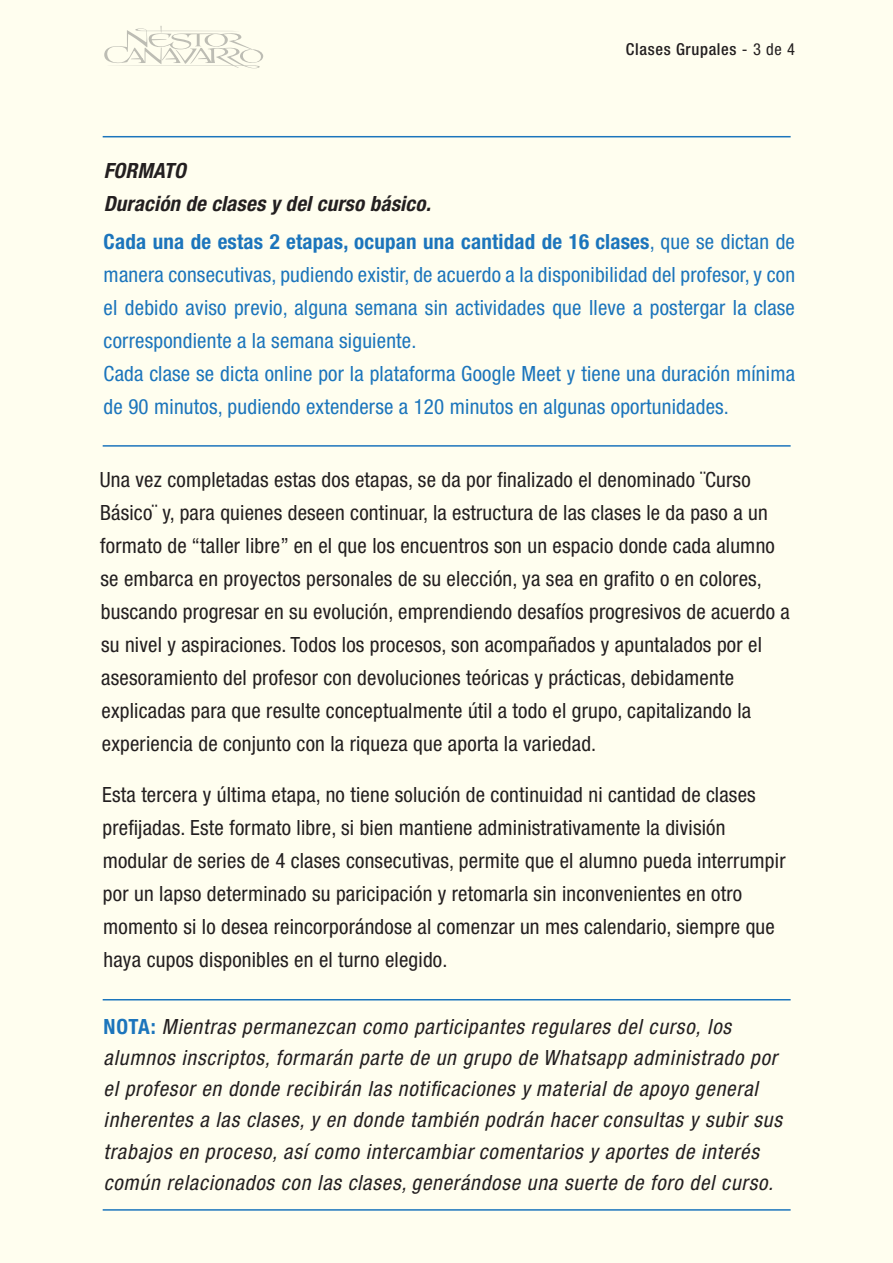
<style>
.page{position:relative;width:893px;height:1263px;background:#fffeef}
.page>*{position:absolute;margin:0;border:0;box-sizing:border-box;transform-origin:0 0}
.t1{font:condensed 21px/33px "Helvetica Neue LT Pro";letter-spacing:.01em;color:#231f20}
.t2{font:italic condensed 21px/31.2px "Helvetica Neue LT Pro";letter-spacing:.04em;color:#231f20}
.t3{font:condensed 21px/33px "Helvetica Neue LT Pro";letter-spacing:.01em;color:#1c75bc}
.t4{font:italic 700 condensed 21px/33px "Helvetica Neue LT Pro";letter-spacing:.01em;color:#231f20}
.t5{font:500 condensed 16.5px "Helvetica Neue LT Pro";letter-spacing:.04em;color:#231f20}
.s1{font-weight:400}
.s2{font-weight:700}
.s3{font-weight:700;font-style:normal;color:#1c75bc}
</style>
<div class="page">
<svg style="left:104px;top:26px;width:159px;height:42px"></svg>
<hr style="left:103px;top:136px;width:688px;height:1px;background:#1c75bc">
<hr style="left:103px;top:445px;width:688px;height:2px;background:#1c75bc">
<hr style="left:103px;top:999px;width:688px;height:1px;background:#1c75bc">
<hr style="left:103px;top:1209px;width:688px;height:2px;background:#1c75bc">
<p class="t4" style="left:104px;top:155px;width:329px">FORMATO<br>Duración de clases y del curso básico.</p>
<p class="t5" style="left:626px;top:40px;width:171px">Clases Grupales <span class="s1">- 3 de 4</span></p>
<p class="t3" style="left:104px;top:225px;width:693px"><span class="s2">Cada una de estas 2 etapas, ocupan una cantidad de 16 clases</span>, que se dictan de manera consecutivas, pudiendo existir, de acuerdo a la disponibilidad del profesor, y con el debido aviso previo, alguna semana sin actividades que lleve a postergar la clase correspondiente a la semana siguiente.<br>Cada clase se dicta online por la plataforma Google Meet y tiene una duración mínima de 90 minutos, pudiendo extenderse a 120 minutos en algunas oportunidades.</p>
<p class="t1" style="left:100px;top:463px;width:691px">Una vez completadas estas dos etapas, se da por finalizado el denominado ¨Curso Básico¨ y, para quienes deseen continuar, la estructura de las clases le da paso a un formato de “taller libre” en el que los encuentros son un espacio donde cada alumno se embarca en proyectos personales de su elección, ya sea en grafito o en colores, buscando progresar en su evolución, emprendiendo desafíos progresivos de acuerdo a su nivel y aspiraciones. Todos los procesos, son acompañados y apuntalados por el asesoramiento del profesor con devoluciones teóricas y prácticas, debidamente explicadas para que resulte conceptualmente útil a todo el grupo, capitalizando la experiencia de conjunto con la riqueza que aporta la variedad.</p>
<p class="t1" style="left:102px;top:778px;width:685px">Esta tercera y última etapa, no tiene solución de continuidad ni cantidad de clases prefijadas. Este formato libre, si bien mantiene administrativamente la división modular de series de 4 clases consecutivas, permite que el alumno pueda interrumpir por un lapso determinado su paricipación y retomarla sin inconvenientes en otro momento si lo desea reincorporándose al comenzar un mes calendario, siempre que haya cupos disponibles en el turno elegido.</p>
<p class="t2" style="left:104px;top:1011px;width:680px"><span class="s3">NOTA:</span> Mientras permanezcan como participantes regulares del curso, los alumnos inscriptos, formarán parte de un grupo de Whatsapp administrado por el profesor en donde recibirán las notificaciones y material de apoyo general inherentes a las clases, y en donde también podrán hacer consultas y subir sus trabajos en proceso, así como intercambiar comentarios y aportes de interés común relacionados con las clases, generándose una suerte de foro del curso.</p>
</div>
